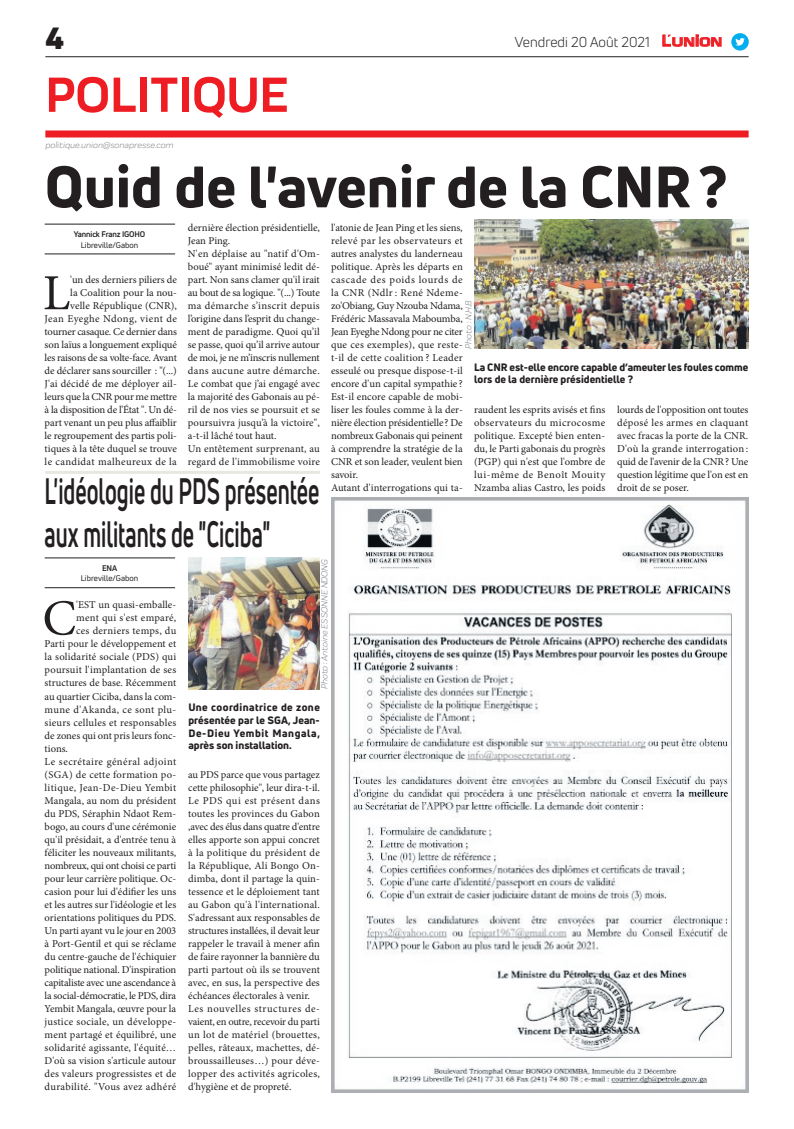
<style>
.page{position:relative;width:794px;height:1129px;background:#fff}
.page>*{position:absolute;margin:0;border:0;box-sizing:border-box;transform-origin:0 0}
.t1{font:800 57px "Uni Neue";color:#231f20}
.t2{font:700 51px "Praktika";color:#ee1d23}
.t3{font:50.5px "Minion Pro";color:#231f20}
.t4{font:700 36px/43.2px "Uni Neue";color:#231f20;scale:.6 1}
.t5{font:900 30px "Uni Neue";color:#231f20}
.t6{font:14px "Uni Neue";color:#231f20}
.t7{font:10.5px/13px "Minion Pro";color:#231f20}
.t8{font:800 10.5px/12.6px "Uni Neue";color:#231f20}
.t9{font:10.5px "Minion Pro";letter-spacing:.02em;color:#231f20}
.t10{font:10.5px "Minion Pro";letter-spacing:.025em;color:#231f20}
.t11{font:10.5px "Minion Pro";letter-spacing:-.02em;color:#231f20}
.t12{font:10.5px "Minion Pro";letter-spacing:.03em;color:#231f20}
.t13{font:10.5px "Minion Pro";letter-spacing:-.025em;color:#231f20}
.t14{font:10.5px "Minion Pro";letter-spacing:.045em;color:#231f20}
.t15{font:italic 9px "Praktika";color:#818386}
.t16{font:8px "Uni Neue";color:#231f20}
.t17{font:700 8px "Uni Neue";letter-spacing:-.02em;color:#231f20}
.s1{font-family:"Eurostile";font-weight:600;font-size:14.9px;color:#ee1d23}
.s2{font-family:"Eurostile";font-weight:600;font-size:11.4px;color:#ee1d23}
</style>
<div class="page">
<hr style="left:45px;top:56px;width:703px;height:1px;background:#231f20">
<div style="left:45px;top:130px;width:703px;height:7px;background:#ee1d23"></div>
<svg style="left:662px;top:34px;width:60px;height:13px"></svg>
<div style="left:731px;top:33px;width:17px;height:18px;background:#00aeef;border-radius:50%"></div>
<svg style="left:735px;top:38px;width:10px;height:8px"></svg>
<img style="left:331px;top:497px;width:417px;height:594px">
<hr style="left:45px;top:253px;width:130px;height:1px;background:#231f20">
<hr style="left:45px;top:224px;width:130px;height:1px;background:#231f20">
<img style="left:474px;top:219px;width:274px;height:129px">
<hr style="left:45px;top:587px;width:130px;height:1px;background:#231f20">
<hr style="left:45px;top:557px;width:130px;height:1px;background:#231f20">
<img style="left:188px;top:557px;width:132px;height:132px">
<hr style="left:45px;top:471px;width:275px;height:3px;background:#e7e8e2">
<h3 class="t5" style="left:45px;top:17px;width:20px">4</h3>
<h2 class="t2" style="left:45px;top:54px;width:245px">POLITIQUE</h2>
<p class="t15" style="left:45px;top:139px;width:130px">politique.union@sonapresse.com</p>
<h3 class="t6" style="left:515px;top:33px;width:209px">Vendredi 20 Août 2021 <span class="s1">L</span><span class="s2">UNION</span></h3>
<h1 class="t1" style="left:45px;top:148px;width:684px">Quid de l'avenir de la CNR?</h1>
<p class="t17" style="left:74px;top:229px;width:73px">Yannick Franz IGOHO</p>
<p class="t16" style="left:81px;top:240px;width:59px">Libreville/Gabon</p>
<p class="t7" style="left:188px;top:221px;width:134px">dernière élection présidentielle,<br>Jean Ping.<br>N'en déplaise au "natif d'Om&shy;boué" ayant minimisé ledit dé&shy;part. Non sans clamer qu'il irait au bout de sa logique. "(...) Toute ma démarche s’inscrit depuis l’origine dans l’esprit du change&shy;ment de paradigme. Quoi qu’il se passe, quoi qu’il arrive autour de moi, je ne m’inscris nullement dans aucune autre démarche.<br>Le combat que j’ai engagé avec la majorité des Gabonais au pé&shy;ril de nos vies se poursuit et se poursuivra jusqu’à la victoire", a-t-il lâché tout haut.<br>Un entêtement surprenant, au regard de l'immobilisme voire</p>
<p class="t7" style="left:331px;top:221px;width:133px">l'atonie de Jean Ping et les siens, relevé par les observateurs et autres analystes du landerneau politique. Après les départs en cascade des poids lourds de la CNR (Ndlr : René Ndeme&shy;zo'Obiang, Guy Nzouba Ndama,<br>Frédéric Massavala Maboumba,<br>Jean Eyeghe Ndong pour ne citer que ces exemples), que reste&shy;t-il de cette coalition ? Leader esseulé ou presque dispose-t-il encore d'un capital sympathie ?<br>Est-il encore capable de mobi&shy;liser les foules comme à la der&shy;nière élection présidentielle? De nombreux Gabonais qui peinent à comprendre la stratégie de la<br>CNR et son leader, veulent bien savoir.<br>Autant d'interrogations qui ta-</p>
<p class="t7" style="left:45px;top:273px;width:134px;text-align:right">'un des derniers piliers de<br>la Coalition pour la nou-<br>velle République (CNR),<br>Jean Eyeghe Ndong, vient de tourner casaque. Ce dernier dans son laïus a longuement expliqué les raisons de sa volte-face. Avant de déclarer sans sourciller : "(...)<br>J'ai décidé de me déployer ail&shy;leurs que la CNR pour me mettre à la disposition de l'État ". Un dé&shy;part venant un peu plus affaiblir le regroupement des partis poli&shy;tiques à la tête duquel se trouve le candidat malheureux de la</p>
<h3 class="t3" style="left:43px;top:259px;width:29px">L</h3>
<p class="t15" style="left:462px;top:348px;width:50px;rotate:-90deg">Photo : N.H.B</p>
<p class="t8" style="left:474px;top:360px;width:276px">La CNR est-elle encore capable d’ameuter les foules comme lors de la dernière présidentielle ?</p>
<p class="t7" style="left:474px;top:403px;width:133px;text-align:justify">raudent les esprits avisés et fins observateurs du microcosme politique. Excepté bien enten&shy;du, le Parti gabonais du progrès (PGP) qui n'est que l'ombre de lui-même de Benoît Mouity Nzamba alias Castro, les poids</p>
<p class="t7" style="left:617px;top:403px;width:133px;text-align:justify">lourds de l'opposition ont toutes déposé les armes en claquant avec fracas la porte de la CNR.<br>D'où la grande interrogation : quid de l'avenir de la CNR? Une question légitime que l'on est en droit de se poser.</p>
<h3 class="t4" style="left:45px;top:468px;width:460px">L'idéologie du PDS présentée aux militants de "Ciciba"</h3>
<p class="t17" style="left:102px;top:563px;width:17px">ENA</p>
<p class="t16" style="left:81px;top:573px;width:59px">Libreville/Gabon</p>
<p class="t15" style="left:318px;top:689px;width:132px;rotate:-90deg">Photo : Antoine ESSONNE NDONG</p>
<h3 class="t3" style="left:42px;top:584px;width:35px">C</h3>
<p class="t7" style="left:76px;top:598px;width:102px">'EST un quasi-emballe-</p>
<p class="t9" style="left:76px;top:611px;width:102px">ment qui s'est emparé,</p>
<p class="t10" style="left:76px;top:624px;width:102px">ces derniers temps, du</p>
<p class="t7" style="left:45px;top:637px;width:133px">Parti pour le développement et</p>
<p class="t9" style="left:45px;top:650px;width:133px">la solidarité sociale (PDS) qui</p>
<p class="t9" style="left:45px;top:663px;width:133px">poursuit l'implantation de ses</p>
<p class="t7" style="left:45px;top:676px;width:133px">structures de base. Récemment</p>
<p class="t7" style="left:45px;top:689px;width:133px">au quartier Ciciba, dans la com-</p>
<p class="t12" style="left:45px;top:702px;width:133px">mune d'Akanda, ce sont plu-</p>
<p class="t9" style="left:45px;top:715px;width:133px">sieurs cellules et responsables</p>
<p class="t7" style="left:45px;top:728px;width:133px">de zones qui ont pris leurs fonc-</p>
<p class="t7" style="left:45px;top:741px;width:25px">tions.</p>
<p class="t14" style="left:45px;top:754px;width:133px">Le secrétaire général adjoint</p>
<p class="t10" style="left:45px;top:767px;width:133px">(SGA) de cette formation po-</p>
<p class="t12" style="left:45px;top:780px;width:133px">litique, Jean-De-Dieu Yembit</p>
<p class="t7" style="left:45px;top:793px;width:133px">Mangala, au nom du président</p>
<p class="t7" style="left:45px;top:806px;width:133px">du PDS, Séraphin Ndaot Rem-</p>
<p class="t7" style="left:45px;top:819px;width:133px">bogo, au cours d'une cérémonie</p>
<p class="t7" style="left:45px;top:832px;width:133px">qu'il présidait, a d'entrée tenu à</p>
<p class="t7" style="left:45px;top:845px;width:133px">féliciter les nouveaux militants,</p>
<p class="t13" style="left:45px;top:858px;width:133px">nombreux, qui ont choisi ce parti</p>
<p class="t7" style="left:45px;top:871px;width:133px">pour leur carrière politique. Oc-</p>
<p class="t7" style="left:45px;top:884px;width:133px">casion pour lui d'édifier les uns</p>
<p class="t7" style="left:45px;top:897px;width:133px">et les autres sur l'idéologie et les</p>
<p class="t7" style="left:45px;top:910px;width:133px">orientations politiques du PDS.</p>
<p class="t7" style="left:45px;top:923px;width:133px">Un parti ayant vu le jour en 2003</p>
<p class="t7" style="left:45px;top:936px;width:133px">à Port-Gentil et qui se réclame</p>
<p class="t7" style="left:45px;top:949px;width:133px">du centre-gauche de l'échiquier</p>
<p class="t7" style="left:45px;top:962px;width:133px">politique national. D'inspiration</p>
<p class="t11" style="left:45px;top:975px;width:133px">capitaliste avec une ascendance à</p>
<p class="t11" style="left:45px;top:988px;width:133px">la social-démocratie, le PDS, dira</p>
<p class="t7" style="left:45px;top:1001px;width:133px">Yembit Mangala, œuvre pour la</p>
<p class="t10" style="left:45px;top:1014px;width:133px">justice sociale, un développe-</p>
<p class="t7" style="left:45px;top:1027px;width:133px">ment partagé et équilibré, une</p>
<p class="t7" style="left:45px;top:1040px;width:133px">solidarité agissante, l'équité…</p>
<p class="t7" style="left:45px;top:1053px;width:133px">D'où sa vision s'articule autour</p>
<p class="t9" style="left:45px;top:1066px;width:133px">des valeurs progressistes et de</p>
<p class="t10" style="left:45px;top:1079px;width:133px">durabilité. "Vous avez adhéré</p>
<p class="t8" style="left:188px;top:701px;width:133px;text-align:justify">Une coordinatrice de zone présentée par le SGA, Jean-De-Dieu Yembit Mangala, après son installation.</p>
<p class="t7" style="left:188px;top:767px;width:133px">au PDS parce que vous partagez cette philosophie", leur dira-t-il.<br>Le PDS qui est présent dans toutes les provinces du Gabon ,avec des élus dans quatre d'entre elles apporte son appui concret à la politique du président de la République, Ali Bongo On&shy;dimba, dont il partage la quin&shy;tessence et le déploiement tant au Gabon qu'à l'international.<br>S'adressant aux responsables de structures installées, il devait leur rappeler le travail à mener afin de faire rayonner la bannière du parti partout où ils se trouvent avec, en sus, la perspective des échéances électorales à venir.<br>Les nouvelles structures de&shy;vaient, en outre, recevoir du parti un lot de matériel (brouettes, pelles, râteaux, machettes, dé&shy;broussailleuses…) pour déve&shy;lopper des activités agricoles, d'hygiène et de propreté.</p>
</div>
